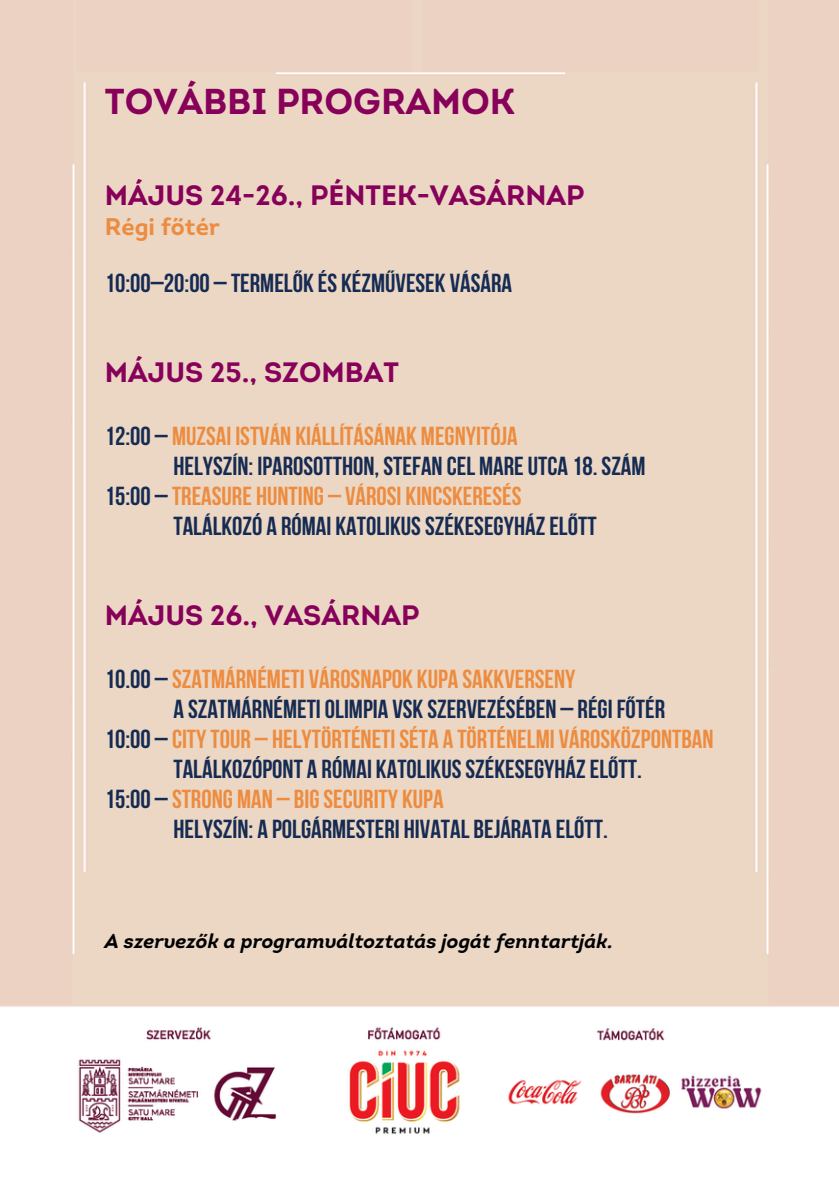
<style>
.page{position:relative;width:839px;height:1191px;background:#fff}
.page>*{position:absolute;margin:0;border:0;box-sizing:border-box;transform-origin:0 0}
.t1{font:700 36px "Intro";color:#87015a}
.t2{font:700 28px "Intro";color:#87015a}
.t3{font:700 26px "Bebas Neue";color:#162b53}
.t4{font:700 26px "Bebas Neue";color:#ed8c40}
.t5{font:700 24px "Intro";color:#ed8c40}
.t6{font:italic 700 20px "Intro";color:#000}
.s1{color:#162b53}
</style>
<div class="page">
<img style="left:0;top:0;width:838px;height:1134px">
<h1 class="t1" style="left:105px;top:87px;width:412px">TOVÁBBI PROGRAMOK</h1>
<h3 class="t2" style="left:105px;top:184px;width:481px">MÁJUS 24-26., PÉNTEK-VASÁRNAP</h3>
<h3 class="t5" style="left:105px;top:217px;width:117px">Régi főtér</h3>
<h3 class="t3" style="left:105px;top:273px;width:408px">10:00–20:00 – TERMELŐK ÉS KÉZMŰVESEK VÁSÁRA</h3>
<h2 class="t2" style="left:105px;top:361px;width:295px">MÁJUS 25., SZOMBAT</h2>
<h3 class="t4" style="left:105px;top:426px;width:414px"><span class="s1">12:00 –</span> MUZSAI ISTVÁN KIÁLLÍTÁSÁNAK MEGNYITÓJA</h3>
<h3 class="t3" style="left:173px;top:456px;width:473px">HELYSZÍN: IPAROSOTTHON, STEFAN CEL MAREUTCA 18. SZÁM</h3>
<h3 class="t4" style="left:105px;top:486px;width:418px"><span class="s1">15:00 –</span> TREASURE HUNTING – VÁROSI KINCSKERESÉS</h3>
<h3 class="t3" style="left:173px;top:516px;width:424px">TALÁLKOZÓ A RÓMAI KATOLIKUSSZÉKESEGYHÁZELŐTT</h3>
<h2 class="t2" style="left:105px;top:604px;width:316px">MÁJUS 26., VASÁRNAP</h2>
<h3 class="t4" style="left:105px;top:669px;width:472px"><span class="s1">10.00 –</span> SZATMÁRNÉMETI VÁROSNAPOK KUPA SAKKVERSENY</h3>
<h3 class="t3" style="left:173px;top:699px;width:493px">A SZATMÁRNÉMETI OLIMPIA VSK SZERVEZÉSÉBEN – RÉGI FŐTÉR</h3>
<h3 class="t4" style="left:105px;top:729px;width:610px"><span class="s1">10:00 –</span> CITYTOUR – HELYTÖRTÉNETI SÉTA A TÖRTÉNELMI VÁROSKÖZPONTBAN</h3>
<h3 class="t3" style="left:173px;top:759px;width:470px">TALÁLKOZÓPONT A RÓMAI KATOLIKUSSZÉKESEGYHÁZELŐTT.</h3>
<h3 class="t4" style="left:105px;top:789px;width:340px"><span class="s1">15:00 –</span> STRONG MAN – BIGSECURITY KUPA</h3>
<h3 class="t3" style="left:173px;top:819px;width:436px">HELYSZÍN: A POLGÁRMESTERI HIVATAL BEJÁRATA ELŐTT.</h3>
<p class="t6" style="left:105px;top:933px;width:510px">A szervezők a programváltoztatás jogát fenntartják.</p>
</div>
